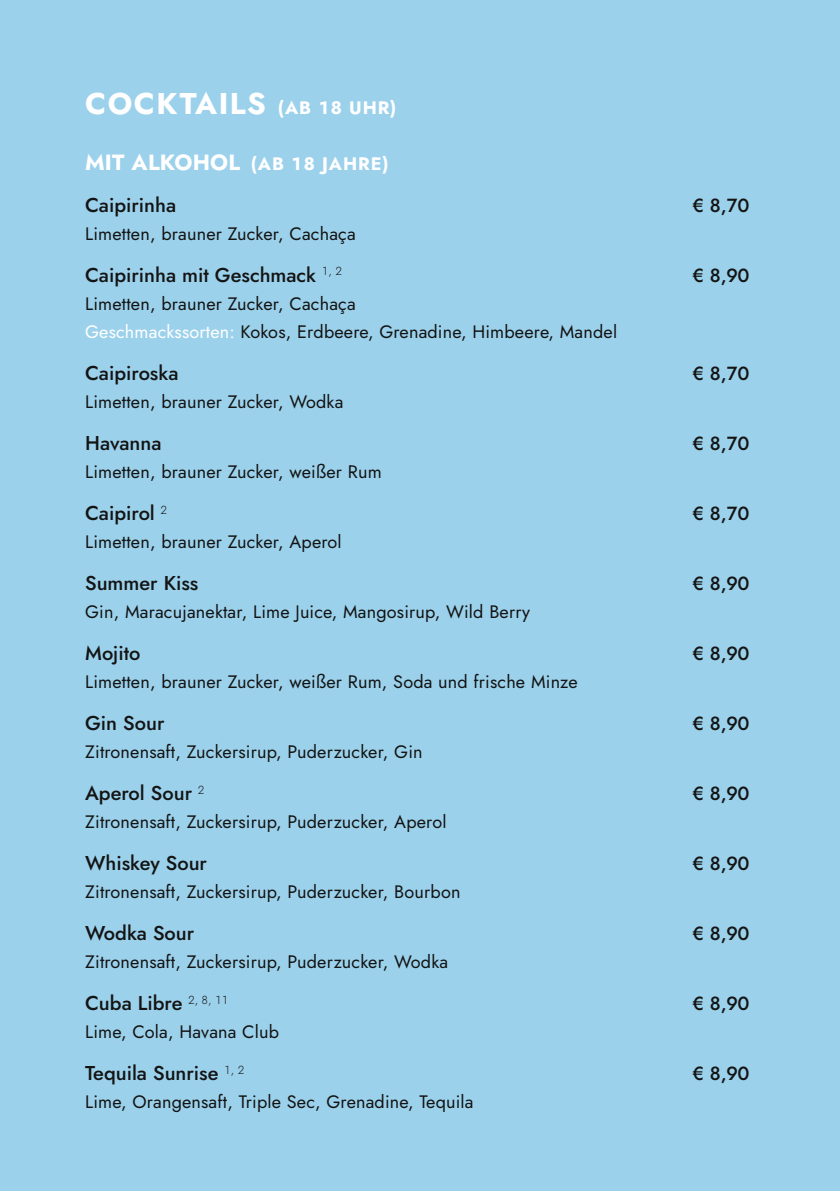
<style>
.page{position:relative;width:840px;height:1191px;background:#fff}
.page>*{position:absolute;margin:0;border:0;box-sizing:border-box;transform-origin:0 0}
.t1{font:700 30px "Jost";letter-spacing:.05em;color:#fff}
.t2{font:500 20px "Jost";color:#131413}
.t3{font:500 19px "Jost";letter-spacing:-.01em;color:#131413}
.t4{font:18px/28px "Jost";letter-spacing:.01em;color:#131413}
.t5{font:700 18px "Jost";letter-spacing:.05em;color:#fff}
.s1{font-size:18px}
.s2{font-size:22px}
.s3{color:#fff}
</style>
<div class="page">
<div style="left:0;top:0;width:839px;height:1191px;background:#9cd1ec"></div>
<h1 class="t1" style="left:85px;top:83px;width:312px">COCKTAILS <span class="s1">(AB 18 UHR)</span></h1>
<p class="t5" style="left:85px;top:151px;width:305px"><span class="s2">MIT ALKOHOL</span> (AB 18 JAHRE)</p>
<p class="t2" style="left:85px;top:191px;width:92px">Caipirinha</p>
<p class="t3" style="left:692px;top:192px;width:58px">€ 8,70</p>
<p class="t4" style="left:85px;top:220px;width:272px">Limetten, brauner Zucker, Cachaça</p>
<p class="t2" style="left:85px;top:261px;width:258px">Caipirinha mit Geschmack <sup>1,</sup> <sup>2</sup></p>
<p class="t3" style="left:692px;top:262px;width:58px">€ 8,90</p>
<p class="t4" style="left:85px;top:290px;width:533px">Limetten, brauner Zucker, Cachaça<br><span class="s3">Geschmackssorten:</span> Kokos, Erdbeere, Grenadine, Himbeere, Mandel</p>
<p class="t2" style="left:85px;top:359px;width:95px">Caipiroska</p>
<p class="t3" style="left:692px;top:360px;width:58px">€ 8,70</p>
<p class="t4" style="left:85px;top:388px;width:259px">Limetten, brauner Zucker, Wodka</p>
<p class="t2" style="left:85px;top:429px;width:78px">Havanna</p>
<p class="t3" style="left:692px;top:430px;width:58px">€ 8,70</p>
<p class="t4" style="left:85px;top:458px;width:298px">Limetten, brauner Zucker, weißer Rum</p>
<p class="t2" style="left:85px;top:499px;width:83px">Caipirol <sup>2</sup></p>
<p class="t3" style="left:692px;top:500px;width:58px">€ 8,70</p>
<p class="t4" style="left:85px;top:528px;width:258px">Limetten, brauner Zucker, Aperol</p>
<p class="t2" style="left:85px;top:569px;width:115px">Summer Kiss</p>
<p class="t3" style="left:692px;top:570px;width:58px">€ 8,90</p>
<p class="t4" style="left:85px;top:598px;width:446px">Gin, Maracujanektar, Lime Juice, Mangosirup, Wild Berry</p>
<p class="t2" style="left:85px;top:639px;width:57px">Mojito</p>
<p class="t3" style="left:692px;top:640px;width:58px">€ 8,90</p>
<p class="t4" style="left:85px;top:668px;width:494px">Limetten, brauner Zucker, weißer Rum, Soda und frische Minze</p>
<p class="t2" style="left:85px;top:709px;width:81px">Gin Sour</p>
<p class="t3" style="left:692px;top:710px;width:58px">€ 8,90</p>
<p class="t4" style="left:85px;top:738px;width:339px">Zitronensaft, Zuckersirup, Puderzucker, Gin</p>
<p class="t2" style="left:85px;top:779px;width:121px">Aperol Sour <sup>2</sup></p>
<p class="t3" style="left:692px;top:780px;width:58px">€ 8,90</p>
<p class="t4" style="left:85px;top:808px;width:363px">Zitronensaft, Zuckersirup, Puderzucker, Aperol</p>
<p class="t2" style="left:85px;top:849px;width:123px">Whiskey Sour</p>
<p class="t3" style="left:692px;top:850px;width:58px">€ 8,90</p>
<p class="t4" style="left:85px;top:878px;width:376px">Zitronensaft, Zuckersirup, Puderzucker, Bourbon</p>
<p class="t2" style="left:85px;top:919px;width:111px">Wodka Sour</p>
<p class="t3" style="left:692px;top:920px;width:58px">€ 8,90</p>
<p class="t4" style="left:85px;top:948px;width:364px">Zitronensaft, Zuckersirup, Puderzucker, Wodka</p>
<p class="t2" style="left:85px;top:989px;width:145px">Cuba Libre <sup>2,</sup> <sup>8,</sup> <sup>11</sup></p>
<p class="t3" style="left:692px;top:990px;width:58px">€ 8,90</p>
<p class="t4" style="left:85px;top:1018px;width:195px">Lime, Cola, Havana Club</p>
<p class="t2" style="left:85px;top:1059px;width:161px">Tequila Sunrise <sup>1,</sup> <sup>2</sup></p>
<p class="t3" style="left:692px;top:1060px;width:58px">€ 8,90</p>
<p class="t4" style="left:85px;top:1088px;width:390px">Lime, Orangensaft, Triple Sec, Grenadine, Tequila</p>
</div>
